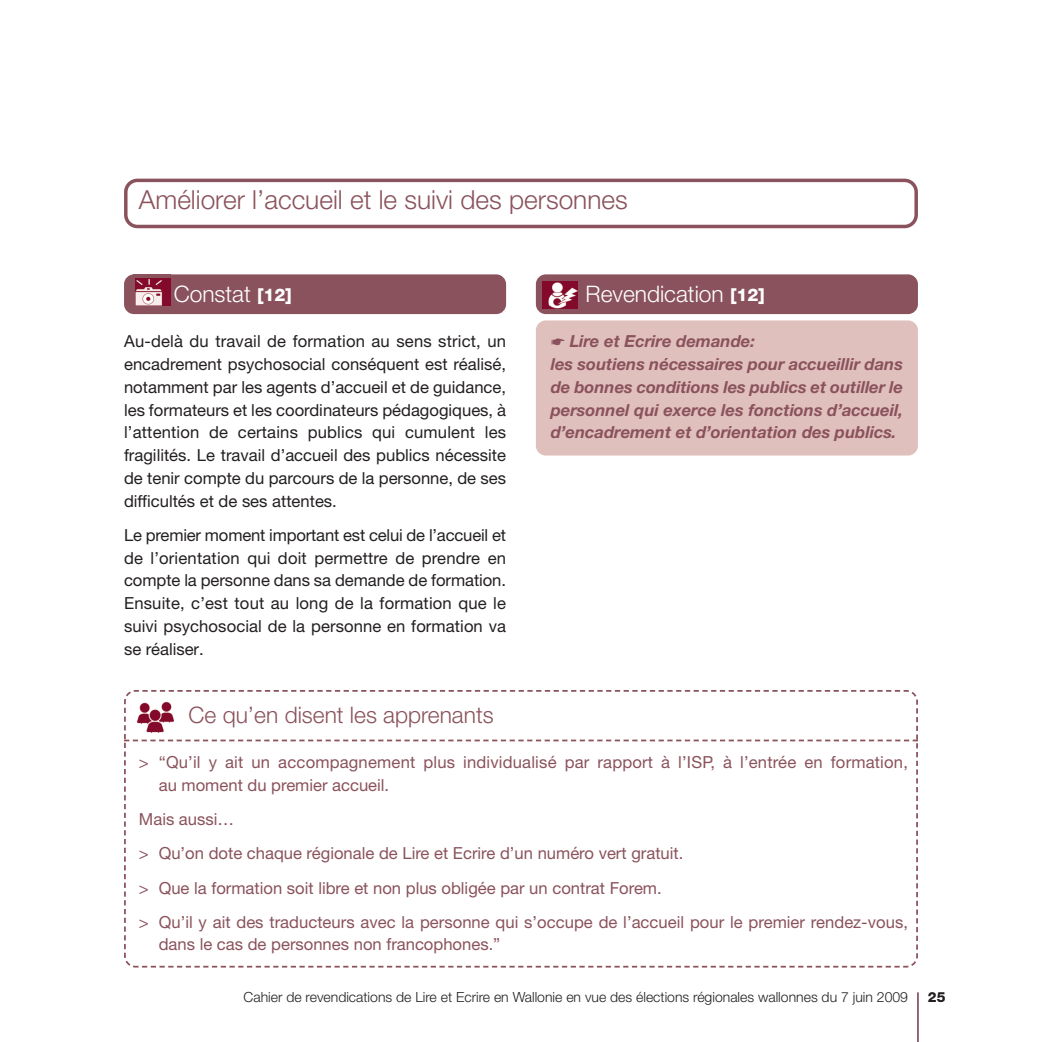
<style>
.page{position:relative;width:1042px;height:1042px;background:#fff}
.page>*{position:absolute;margin:0;border:0;box-sizing:border-box;transform-origin:0 0}
.t1{font:300 26.25px "Helvetica Neue LT Std";color:#8a525c}
.t2{font:300 22.75px "Helvetica Neue LT Std";color:#fff}
.t3{font:300 22.75px "Helvetica Neue LT Std";color:#8a525c}
.t4{font:16.62px/22.8px "Helvetica Neue LT Std";color:#231f20;text-align:justify}
.t5{font:16.62px/34.1px "Helvetica Neue LT Std";color:#8a525c}
.t6{font:italic 700 16.62px/22.8px "Helvetica Neue LT Std";color:#8a525c}
.t7{font:300 14px "Helvetica Neue LT Std";color:#231f20}
.t8{font:800 14px "Helvetica Neue LT Std";color:#231f20}
.s1{font-weight:800;font-size:17.5px}
</style>
<div class="page">
<div style="left:536px;top:320px;width:382px;height:135px;background:#e0c0bd;border-radius:10px"></div>
<div style="left:536px;top:274px;width:382px;height:40px;background:#8a525c;border-radius:10px"></div>
<img style="left:543px;top:281px;width:34px;height:28px">
<div style="left:124px;top:274px;width:382px;height:40px;background:#8a525c;border-radius:10px"></div>
<svg style="left:135px;top:278px;width:36px;height:28px"></svg>
<img style="left:136px;top:278px;width:35px;height:27px">
<hr style="left:917px;top:992px;width:2px;height:50px;background:#8a525c">
<svg style="left:124px;top:179px;width:794px;height:49px"></svg>
<svg style="left:124px;top:690px;width:794px;height:278px"></svg>
<svg style="left:131px;top:964px;width:9px;height:4px"></svg>
<svg style="left:124px;top:739px;width:794px;height:2px"></svg>
<h1 class="t1" style="left:139px;top:190px;width:490px">Améliorer l’accueil et le suivi des personnes</h1>
<h2 class="t2" style="left:174px;top:286px;width:120px">Constat <span class="s1">[12]</span></h2>
<p class="t4" style="left:124px;top:332px;width:383px">Au-delà du travail de formation au sens strict, un encadrement psychosocial conséquent est réalisé, notamment par les agents d’accueil et de guidance, les formateurs et les coordinateurs pédagogiques, à l’attention de certains publics qui cumulent les fragilités. Le travail d’accueil des publics nécessite de tenir compte du parcours de la personne, de ses difficultés et de ses attentes.</p>
<p class="t4" style="left:124px;top:525px;width:383px">Le premier moment important est celui de l’accueil et de l’orientation qui doit permettre de prendre en compte la personne dans sa demande de formation.<br>Ensuite, c’est tout au long de la formation que le suivi psychosocial de la personne en formation va se réaliser.</p>
<h2 class="t2" style="left:585px;top:286px;width:181px">Revendication <span class="s1">[12]</span></h2>
<p class="t6" style="left:551px;top:332px;width:354px">☛ Lire et Ecrire demande:<br>les soutiens nécessaires pour accueillir dans de bonnes conditions les publics et outiller le personnel qui exerce les fonctions d’accueil, d’encadrement et d’orientation des publics.</p>
<h2 class="t3" style="left:189px;top:707px;width:307px">Ce qu’en disent les apprenants</h2>
<p class="t5" style="left:159px;top:753px;width:751px;line-height:22.8px;text-indent:-20px">&gt; “Qu’il y ait un accompagnement plus individualisé par rapport à l’ISP, à l’entrée en formation, au moment du premier accueil.</p>
<p class="t5" style="left:139px;top:804px;width:770px">Mais aussi…<br>&gt; Qu’on dote chaque régionale de Lire et Ecrire d’un numéro vert gratuit.<br>&gt; Que la formation soit libre et non plus obligée par un contrat Forem.<br>&gt; Qu’il y ait des traducteurs avec la personne qui s’occupe de l’accueil pour le premier rendez-vous,</p>
<p class="t5" style="left:159px;top:929px;width:343px">dans le cas de personnes non francophones.”</p>
<p class="t7" style="left:244px;top:992px;width:666px">Cahier de revendications de Lire et Ecrire en Wallonie en vue des élections régionales wallonnes du 7 juin 2009</p>
<p class="t8" style="left:928px;top:992px;width:19px">25</p>
</div>
